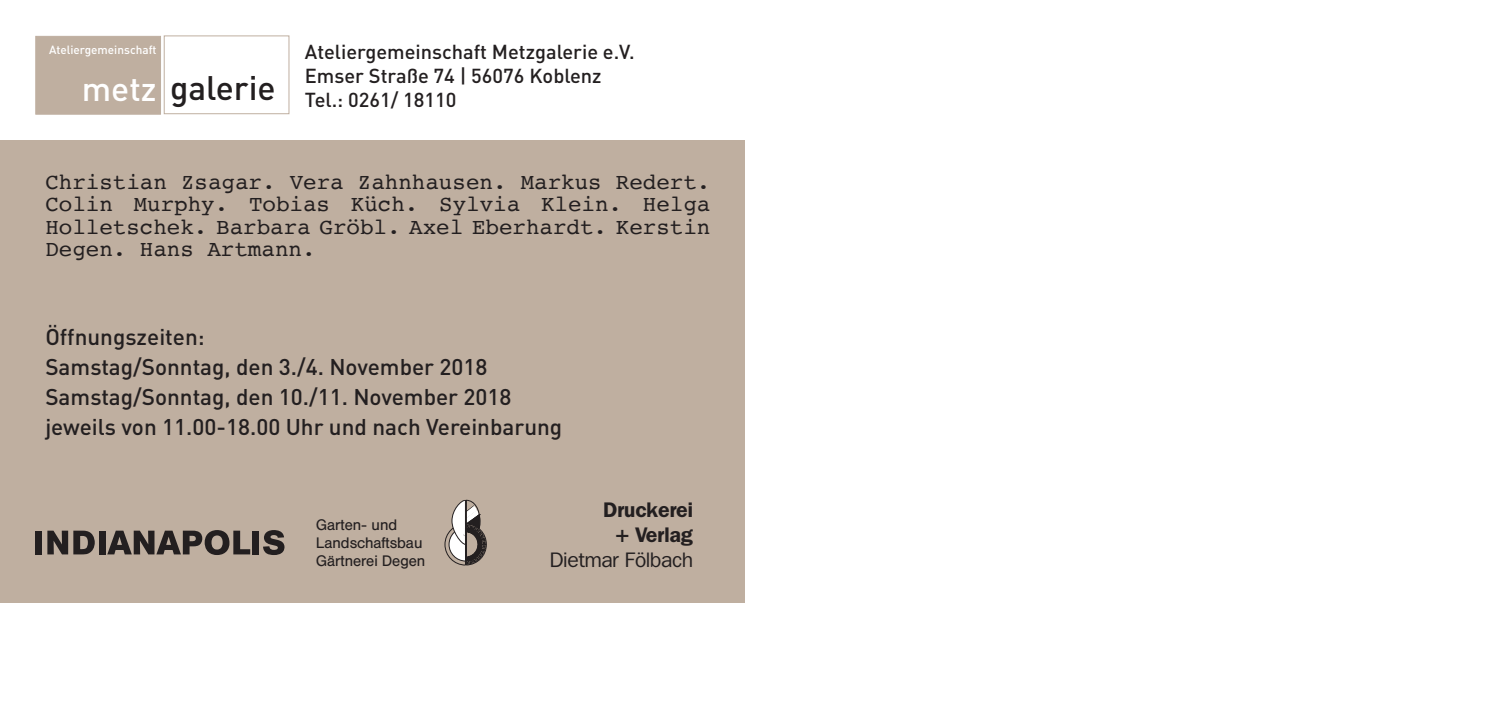
<style>
.page{position:relative;width:1489px;height:709px;background:#fff}
.page>*{position:absolute;margin:0;border:0;box-sizing:border-box;transform-origin:0 0}
.t1{font:500 33.5px "DIN";color:#231f20}
.t2{font:22.5px/22.5px "Courier";color:#231f20;text-align:justify}
.t3{font:500 22.5px/30px "DIN";color:#231f20}
.t4{font:600 20.75px/25px "Franklin ITCBQ";color:#231f20;text-align:right}
.t5{font:20.75px "Franklin ITCBQ";color:#231f20}
.t6{font:500 20px/24px "DIN";color:#231f20}
.t7{font:15px/18px "Helvetica BQ";color:#231f20}
.t8{font:500 11.75px "DIN";color:#fff}
.s1{color:#fff}
</style>
<div class="page">
<div style="left:0;top:140px;width:744px;height:462px;background:#bfafa0"></div>
<div style="left:164px;top:35px;width:125px;height:79px;background:#fff;border:1px solid #bfafa0"></div>
<div style="left:35px;top:36px;width:126px;height:78px;background:#bfafa0"></div>
<svg style="left:444px;top:500px;width:43px;height:65px"></svg>
<div style="left:35px;top:530px;width:7px;height:24px;background:#231f20"></div>
<svg style="left:47px;top:530px;width:48px;height:24px"></svg>
<div style="left:99px;top:530px;width:6px;height:24px;background:#231f20"></div>
<svg style="left:107px;top:530px;width:143px;height:25px"></svg>
<div style="left:252px;top:530px;width:7px;height:24px;background:#231f20"></div>
<svg style="left:263px;top:530px;width:21px;height:25px"></svg>
<p class="t8" style="left:49px;top:42px;width:109px">Ateliergemeinschaft</p>
<p class="t6" style="left:305px;top:39px;width:331px">Ateliergemeinschaft Metzgalerie e.V.<br>Emser Straße 74 | 56076 Koblenz<br>Tel.: 0261/ 18110</p>
<h1 class="t1" style="left:82px;top:67px;width:195px"><span class="s1">metz</span> galerie</h1>
<p class="t2" style="left:45px;top:170px;width:666px">Christian Zsagar. Vera Zahnhausen. Markus Redert.<br>Colin Murphy. Tobias Küch. Sylvia Klein. Helga Holletschek. Barbara Gröbl. Axel Eberhardt. Kerstin Degen. Hans Artmann.</p>
<p class="t3" style="left:45px;top:321px;width:518px">Öffnungszeiten:<br>Samstag/Sonntag, den 3./4. November 2018<br>Samstag/Sonntag, den 10./11. November 2018 jeweils von 11.00-18.00 Uhr und nach Vereinbarung</p>
<p class="t7" style="left:316px;top:516px;width:111px">Garten- und<br>Landschaftsbau<br>Gärtnerei Degen</p>
<p class="t4" style="left:603px;top:498px;width:91px">Druckerei + Verlag</p>
<p class="t5" style="left:550px;top:548px;width:145px">Dietmar Fölbach</p>
</div>
